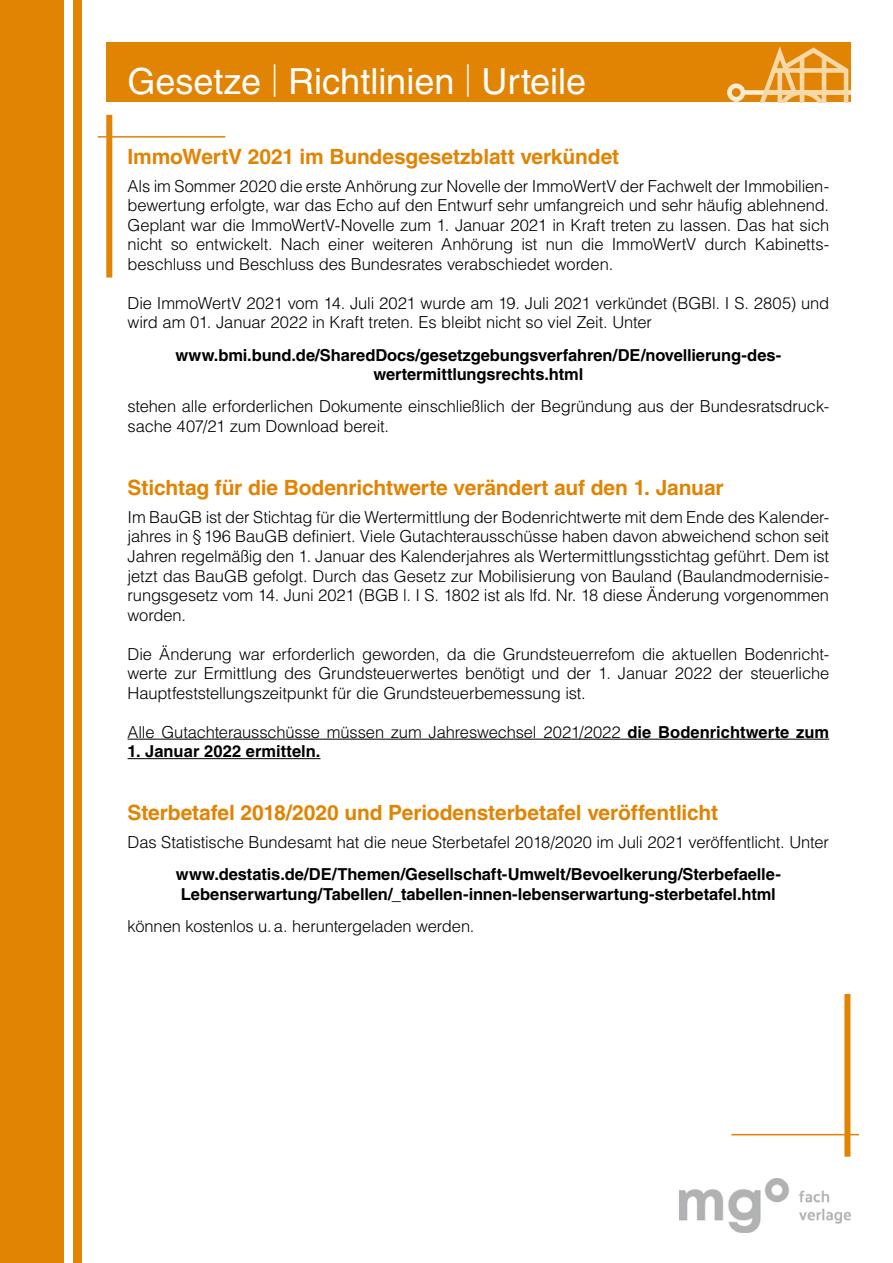
<style>
.page{position:relative;width:893px;height:1263px;background:#fff}
.page>*{position:absolute;margin:0;border:0;box-sizing:border-box;transform-origin:0 0}
.t1{font:36px "Helvetica LT Std";color:#fff}
.t2{font:700 21px "Helvetica LT Std";letter-spacing:-.005em;color:#e18404}
.t3{font:300 16.5px/19.5px "Helvetica LT Std";letter-spacing:-.01em;color:#000;text-align:justify}
.t4{font:700 16.5px/19.5px "Helvetica LT Std";letter-spacing:-.005em;color:#000;text-align:center}
.s1{font-weight:700}
</style>
<div class="page">
<div style="left:73px;top:0;width:9px;height:1263px;background:#e18404"></div>
<div style="left:0;top:0;width:64px;height:1263px;background:#e18404"></div>
<img style="left:679px;top:1178px;width:171px;height:55px">
<hr style="left:98px;top:136px;width:127px;height:2px;background:#e18404">
<div style="left:106px;top:115px;width:6px;height:163px;background:#e18404"></div>
<hr style="left:731px;top:1134px;width:128px;height:1px;background:#e18404">
<div style="left:844px;top:994px;width:6px;height:163px;background:#e18404"></div>
<div style="left:106px;top:43px;width:744px;height:59px;background:#e18404"></div>
<svg style="left:727px;top:46px;width:123px;height:56px"></svg>
<hr style="left:128px;top:739px;width:701px;height:1px;background:#000">
<hr style="left:128px;top:758px;width:192px;height:1px;background:#000">
<h1 class="t1" style="left:128px;top:60px;width:460px">Gesetze Richtlinien Urteile</h1>
<p class="t2" style="left:128px;top:144px;width:493px">ImmoWertV 2021 im Bundesgesetzblatt verkündet</p>
<p class="t3" style="left:128px;top:176px;width:703px">Als im Sommer 2020 die erste Anhörung zur Novelle der ImmoWertV der Fachwelt der Immobilien&shy;bewertung erfolgte, war das Echo auf den Entwurf sehr umfangreich und sehr häufig ablehnend.<br>Geplant war die ImmoWertV-Novelle zum 1. Januar 2021 in Kraft treten zu lassen. Das hat sich nicht so entwickelt. Nach einer weiteren Anhörung ist nun die ImmoWertV durch Kabinetts&shy;beschluss und Beschluss des Bundesrates verabschiedet worden.</p>
<p class="t3" style="left:128px;top:293px;width:703px">Die ImmoWertV 2021 vom 14. Juli 2021 wurde am 19. Juli 2021 verkündet (BGBl. I S. 2805) und wird am 01. Januar 2022 in Kraft treten. Es bleibt nicht so viel Zeit. Unter</p>
<p class="t4" style="left:175px;top:345px;width:607px">www.bmi.bund.de/SharedDocs/gesetzgebungsverfahren/DE/novellierung-des&shy;wertermittlungsrechts.html</p>
<p class="t3" style="left:128px;top:397px;width:703px">stehen alle erforderlichen Dokumente einschließlich der Begründung aus der Bundesratsdruck&shy;sache 407/21 zum Download bereit.</p>
<p class="t2" style="left:128px;top:475px;width:598px">Stichtag für die Bodenrichtwerte verändert auf den 1. Januar</p>
<p class="t3" style="left:128px;top:507px;width:703px">Im BauGB ist der Stichtag für die Wertermittlung der Bodenrichtwerte mit dem Ende des Kalender&shy;jahres in §196 BauGB definiert. Viele Gutachterausschüsse haben davon abweichend schon seit Jahren regelmäßig den 1. Januar des Kalenderjahres als Wertermittlungsstichtag geführt. Dem ist jetzt das BauGB gefolgt. Durch das Gesetz zur Mobilisierung von Bauland (Baulandmodernisie&shy;rungsgesetz vom 14. Juni 2021 (BGB l. I S. 1802 ist als lfd. Nr. 18 diese Änderung vorgenommen worden.</p>
<p class="t3" style="left:128px;top:644px;width:703px">Die Änderung war erforderlich geworden, da die Grundsteuerrefom die aktuellen Bodenricht&shy;werte zur Ermittlung des Grundsteuerwertes benötigt und der 1. Januar 2022 der steuerliche Hauptfeststellungszeitpunkt für die Grundsteuerbemessung ist.</p>
<p class="t3" style="left:128px;top:722px;width:703px">Alle Gutachterausschüsse müssen zum Jahreswechsel 2021/2022 <span class="s1">die Bodenrichtwerte zum</span></p>
<p class="t4" style="left:128px;top:741px;width:194px">1. Januar 2022 ermitteln.</p>
<p class="t2" style="left:128px;top:800px;width:592px">Sterbetafel 2018/2020 und Periodensterbetafel veröffentlicht</p>
<p class="t3" style="left:128px;top:832px;width:703px">Das Statistische Bundesamt hat die neue Sterbetafel 2018/2020 im Juli 2021 veröffentlicht. Unter</p>
<p class="t4" style="left:176px;top:864px;width:606px">www.destatis.de/DE/Themen/Gesellschaft-Umwelt/Bevoelkerung/Sterbefaelle-<br>Lebenserwartung/Tabellen/_tabellen-innen-lebenserwartung-sterbetafel.html</p>
<p class="t3" style="left:128px;top:916px;width:348px">können kostenlos u.a. heruntergeladen werden.</p>
</div>
